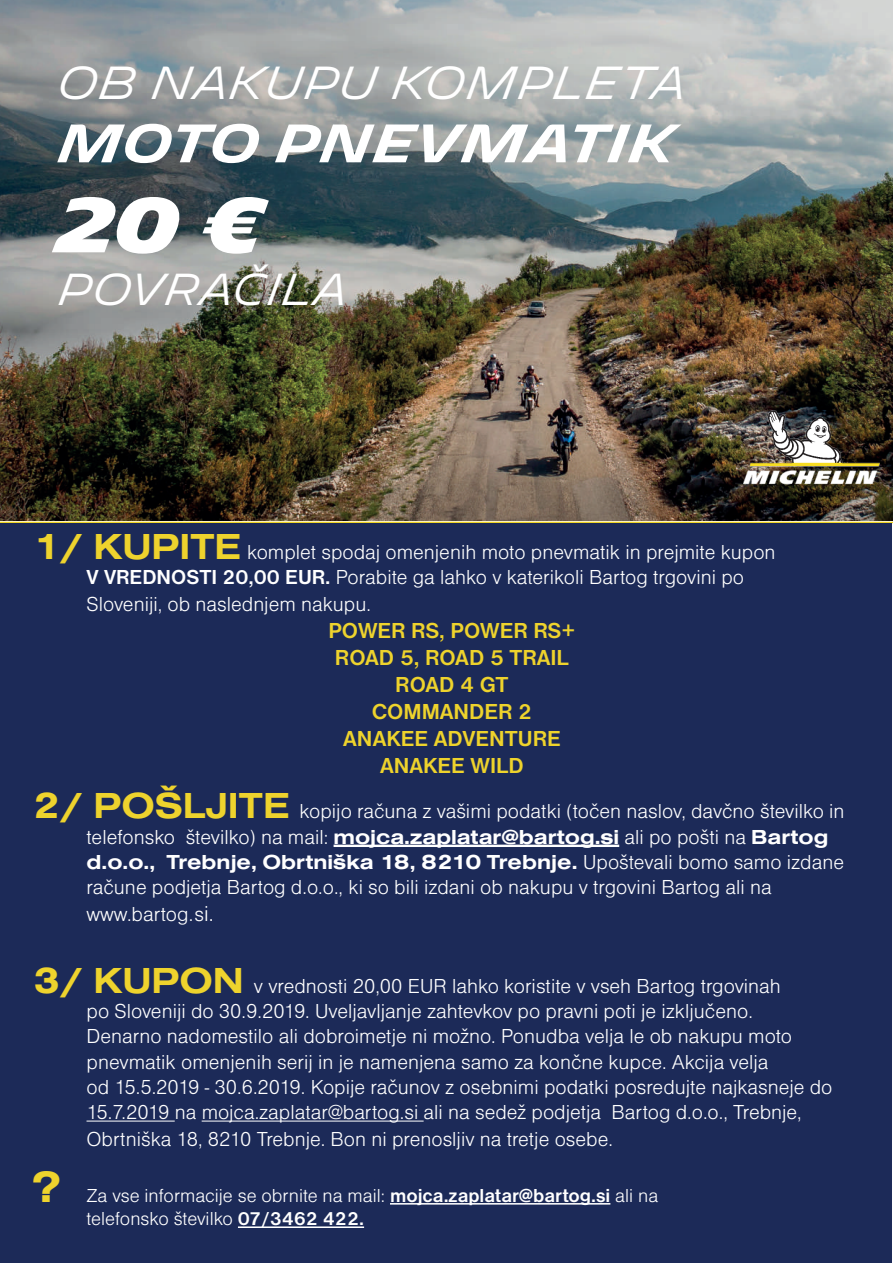
<style>
.page{position:relative;width:893px;height:1263px;background:#fff}
.page>*{position:absolute;margin:0;border:0;box-sizing:border-box;transform-origin:0 0}
.t1{font:700 75px "Michelin";color:#fff}
.t2{font:600 52.5px "Michelin";color:#fff}
.t3{font:46.5px "Nimbus San DEE Bold Exte";color:#eed32d}
.t4{font:300 45px "Michelin";color:#fff}
.t5{font:300 43.5px "Michelin";color:#fff}
.t6{font:700 22.5px/27px "Nimbus San DEE";color:#eed32c;text-align:center}
.t7{font:21px/25.5px "Nimbus San DEE Ligh";color:#fff}
.t8{font:21px "Nimbus San DEE Bold Exte";color:#fff}
.t9{font:19.5px/23.4px "Nimbus San DEE Ligh";color:#fff}
.s1{font-family:"Nimbus San DEE Bold Exte";font-size:37.5px;color:#eed32d}
.s2{font-family:"Nimbus San DEE";font-weight:700}
.s3{color:#eed32d}
.s4{font-family:"Nimbus San DEE Bold Exte"}
.s5{font-family:"Nimbus San DEE Ligh"}
.s6{font-size:22.5px}
</style>
<div class="page">
<img style="left:0;top:0;width:893px;height:523px">
<div style="left:1px;top:523px;width:891px;height:739px;background:#1c2a58"></div>
<hr style="left:334px;top:845px;width:285px;height:2px;background:#fff">
<hr style="left:87px;top:1120px;width:88px;height:1px;background:#fff">
<hr style="left:202px;top:1120px;width:222px;height:1px;background:#fff">
<hr style="left:390px;top:1203px;width:220px;height:1px;background:#fff">
<hr style="left:238px;top:1226px;width:126px;height:2px;background:#fff">
<h3 class="t4" style="left:59px;top:57px;width:630px">OB NAKUPU KOMPLETA</h3>
<h2 class="t2" style="left:59px;top:113px;width:620px">MOTO PNEVMATIK</h2>
<h1 class="t1" style="left:59px;top:182px;width:208px">20 €</h1>
<h3 class="t5" style="left:59px;top:264px;width:291px">POVRAČILA</h3>
<p class="t7" style="left:87px;top:539px;width:691px;line-height:26.1px;text-indent:-54px"><span class="s1">1/ KUPITE</span> komplet spodaj omenjenih moto pnevmatik in prejmite kupon<br><span class="s2">V VREDNOSTI 20,00 EUR.</span> Porabite ga lahko v katerikoli Bartog trgovini po<br>Sloveniji, ob naslednjem nakupu.</p>
<p class="t6" style="left:328px;top:618px;width:249px"><span class="s3">POWER RS, POWER RS+<br>ROAD 5,</span> ROAD 5 TRAIL<br>ROAD 4 GT<br>COMMANDER 2<br>ANAKEE ADVENTURE<br>ANAKEE WILD</p>
<p class="t7" style="left:87px;top:799px;width:760px;text-indent:-54px"><span class="s1">2/ POŠLJITE</span> kopijo računa z vašimi podatki (točen naslov, davčno številko in telefonsko številko) na mail: <span class="s4">mojca.zaplatar@bartog.si</span> ali po pošti na <span class="s4">Bartog</span></p>
<p class="t8" style="left:87px;top:850px;width:759px">d.o.o., Trebnje, Obrtniška 18, 8210 Trebnje. <span class="s5">Upoštevali bomo samo izdane</span></p>
<p class="t7" style="left:87px;top:874px;width:687px;line-height:27px">račune podjetja Bartog d.o.o., ki so bili izdani ob nakupu v trgovini Bartog ali na www.bartog.s<span class="s6">i.</span></p>
<p class="t7" style="left:87px;top:974px;width:747px;text-indent:-54px"><span class="s1">3/ KUPON</span> v vrednosti 20,00 EUR lahko koristite v vseh Bartog trgovinah<br>po Sloveniji do 30.9.2019. Uveljavljanje zahtevkov po pravni poti je izključeno.<br>Denarno nadomestilo ali dobroimetje ni možno. Ponudba velja le ob nakupu moto pnevmatik omenjenih serij in je namenjena samo za končne kupce. Akcija velja<br>od 15.5.2019 - 30.6.2019. Kopije računov z osebnimi podatki posredujte najkasneje do 15.7.2019 na mojca.zaplatar@bartog.si ali na sedež podjetja Bartog d.o.o., Trebnje, Obrtniška 18, 8210 Trebnje. Bon ni prenosljiv na tretje osebe.</p>
<h3 class="t3" style="left:33px;top:1160px;width:30px">?</h3>
<p class="t9" style="left:87px;top:1184px;width:573px">Za vse informacije se obrnite na mail: <span class="s2">mojca.zaplatar@bartog.si</span> ali na telefonsko številko <span class="s2">07/3462 422.</span></p>
</div>
